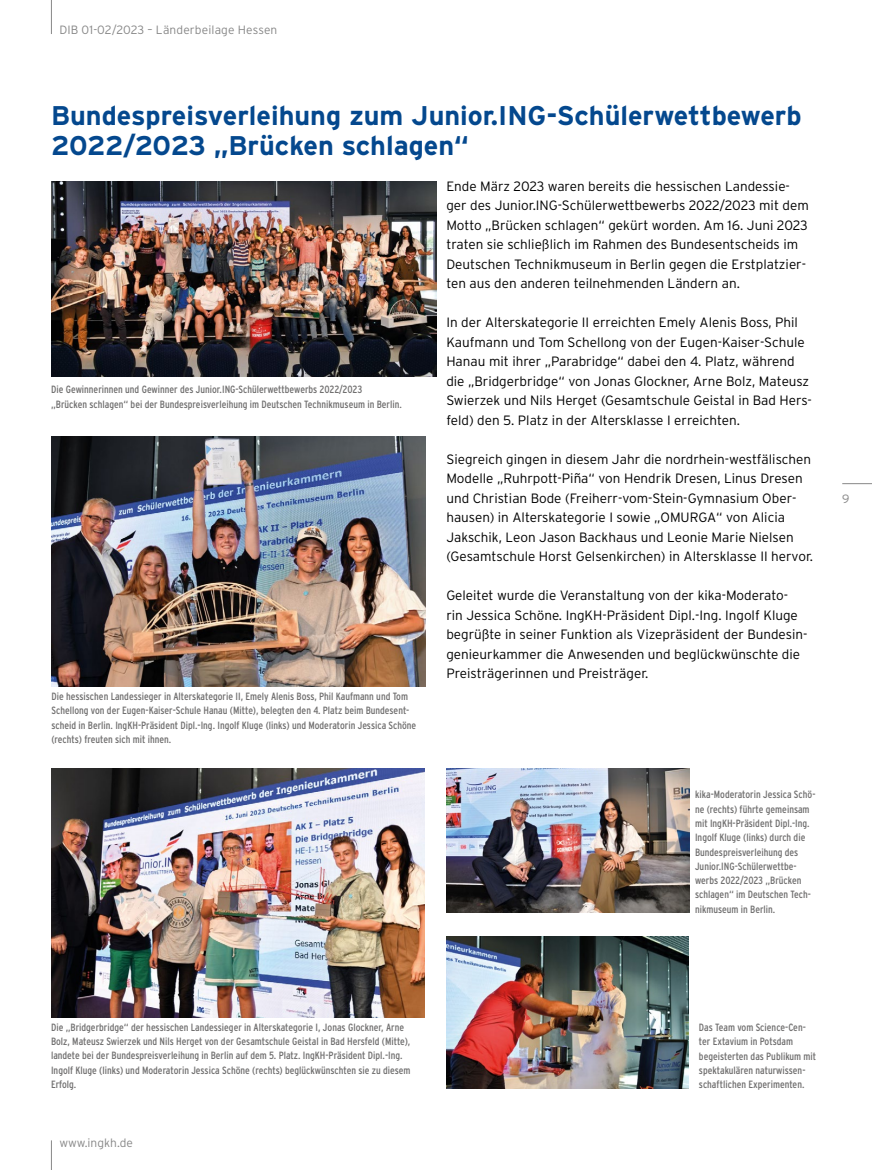
<style>
.page{position:relative;width:872px;height:1170px;background:#fff}
.page>*{position:absolute;margin:0;border:0;box-sizing:border-box;transform-origin:0 0}
.Headline_18_Pt{font:700 27px/30px "Interstate";color:#04488e}
.Fließtext_Links{font:300 13.5px/19.5px "Interstate";color:#000}
.t1{font:300 12px "Interstate";letter-spacing:.01em;color:#878787}
.Bildunterschrift{font:condensed 10.5px/14.2px "Interstate";color:#706f6f}
</style>
<div class="page">
<hr style="left:842px;top:483px;width:30px;height:1px;background:#878787">
<hr style="left:51px;top:0;width:1px;height:34px;background:#878787">
<svg style="left:51px;top:1140px;width:1px;height:29px"></svg>
<img style="left:52px;top:181px;width:384px;height:195px">
<img style="left:51px;top:768px;width:373px;height:249px">
<img style="left:446px;top:768px;width:243px;height:144px">
<img style="left:446px;top:936px;width:243px;height:152px">
<img style="left:51px;top:436px;width:374px;height:250px">
<p class="t1" style="left:59px;top:23px;width:219px">DIB 01-02/2023 – Länderbeilage Hessen</p>
<p class="Headline_18_Pt" style="left:51px;top:100px;width:752px">Bundespreisverleihung zum Junior.ING-Schülerwettbewerb<br>2022/2023 „Brücken schlagen“</p>
<p class="Fließtext_Links" style="left:446px;top:176px;width:364px">Ende März 2023 waren bereits die hessischen Landessie&shy;ger des Junior.ING-Schülerwettbewerbs 2022/2023 mit dem Motto „Brücken schlagen“ gekürt worden. Am 16. Juni 2023 traten sie schließlich im Rahmen des Bundesentscheids im Deutschen Technikmuseum in Berlin gegen die Erstplatzier&shy;ten aus den anderen teilnehmenden Ländern an.</p>
<p class="Fließtext_Links" style="left:446px;top:312px;width:367px">In der Alterskategorie II erreichten Emely Alenis Boss, Phil Kaufmann und Tom Schellong von der Eugen-Kaiser-Schule Hanau mit ihrer „Parabridge“ dabei den 4. Platz, während die „Bridgerbridge“ von Jonas Glockner, Arne Bolz, Mateusz Swierzek und Nils Herget (Gesamtschule Geistal in Bad Hers&shy;feld) den 5. Platz in der Altersklasse I erreichten.</p>
<p class="Fließtext_Links" style="left:446px;top:449px;width:368px">Siegreich gingen in diesem Jahr die nordrhein-westfälischen Modelle „Ruhrpott-Piña“ von Hendrik Dresen, Linus Dresen und Christian Bode (Freiherr-vom-Stein-Gymnasium Ober&shy;hausen) in Alterskategorie I sowie „OMURGA“ von Alicia Jakschik, Leon Jason Backhaus und Leonie Marie Nielsen (Gesamtschule Horst Gelsenkirchen) in Altersklasse II hervor.</p>
<p class="Fließtext_Links" style="left:446px;top:585px;width:362px">Geleitet wurde die Veranstaltung von der kika-Moderato&shy;rin Jessica Schöne. IngKH-Präsident Dipl.-Ing. Ingolf Kluge begrüßte in seiner Funktion als Vizepräsident der Bundesin&shy;genieurkammer die Anwesenden und beglückwünschte die Preisträgerinnen und Preisträger.</p>
<p class="Bildunterschrift" style="left:51px;top:382px;width:352px">Die Gewinnerinnen und Gewinner des Junior.ING-Schülerwettbewerbs 2022/2023<br>„Brücken schlagen“ bei der Bundespreisverleihung im Deutschen Technikmuseum in Berlin.</p>
<p class="Bildunterschrift" style="left:51px;top:689px;width:366px">Die hessischen Landessieger in Alterskategorie II, Emely Alenis Boss, Phil Kaufmann und Tom Schellong von der Eugen-Kaiser-Schule Hanau (Mitte), belegten den 4. Platz beim Bundesent&shy;scheid in Berlin. IngKH-Präsident Dipl.-Ing. Ingolf Kluge (links) und Moderatorin Jessica Schöne (rechts) freuten sich mit ihnen.</p>
<p class="Bildunterschrift" style="left:695px;top:787px;width:122px">kika-Moderatorin Jessica Schö&shy;ne (rechts) führte gemeinsam mit IngKH-Präsident Dipl.-Ing.<br>Ingolf Kluge (links) durch die<br>Bundespreisverleihung des<br>Junior.ING-Schülerwettbe&shy;werbs 2022/2023 „Brücken schlagen“ im Deutschen Tech&shy;nikmuseum in Berlin.</p>
<p class="t1" style="left:842px;top:492px;width:9px">9</p>
<p class="Bildunterschrift" style="left:51px;top:1019px;width:361px">Die „Bridgerbridge“ der hessischen Landessieger in Alterskategorie I, Jonas Glockner, Arne Bolz, Mateusz Swierzek und Nils Herget von der Gesamtschule Geistal in Bad Hersfeld (Mitte), landete bei der Bundespreisverleihung in Berlin auf dem 5. Platz. IngKH-Präsident Dipl.-Ing.<br>Ingolf Kluge (links) und Moderatorin Jessica Schöne (rechts) beglückwünschten sie zu diesem Erfolg.</p>
<p class="t1" style="left:59px;top:1135px;width:75px">www.ingkh.de</p>
<p class="Bildunterschrift" style="left:699px;top:1020px;width:119px">Das Team vom Science-Cen&shy;ter Extavium in Potsdam begeisterten das Publikum mit spektakulären naturwissen&shy;schaftlichen Experimenten.</p>
</div>
